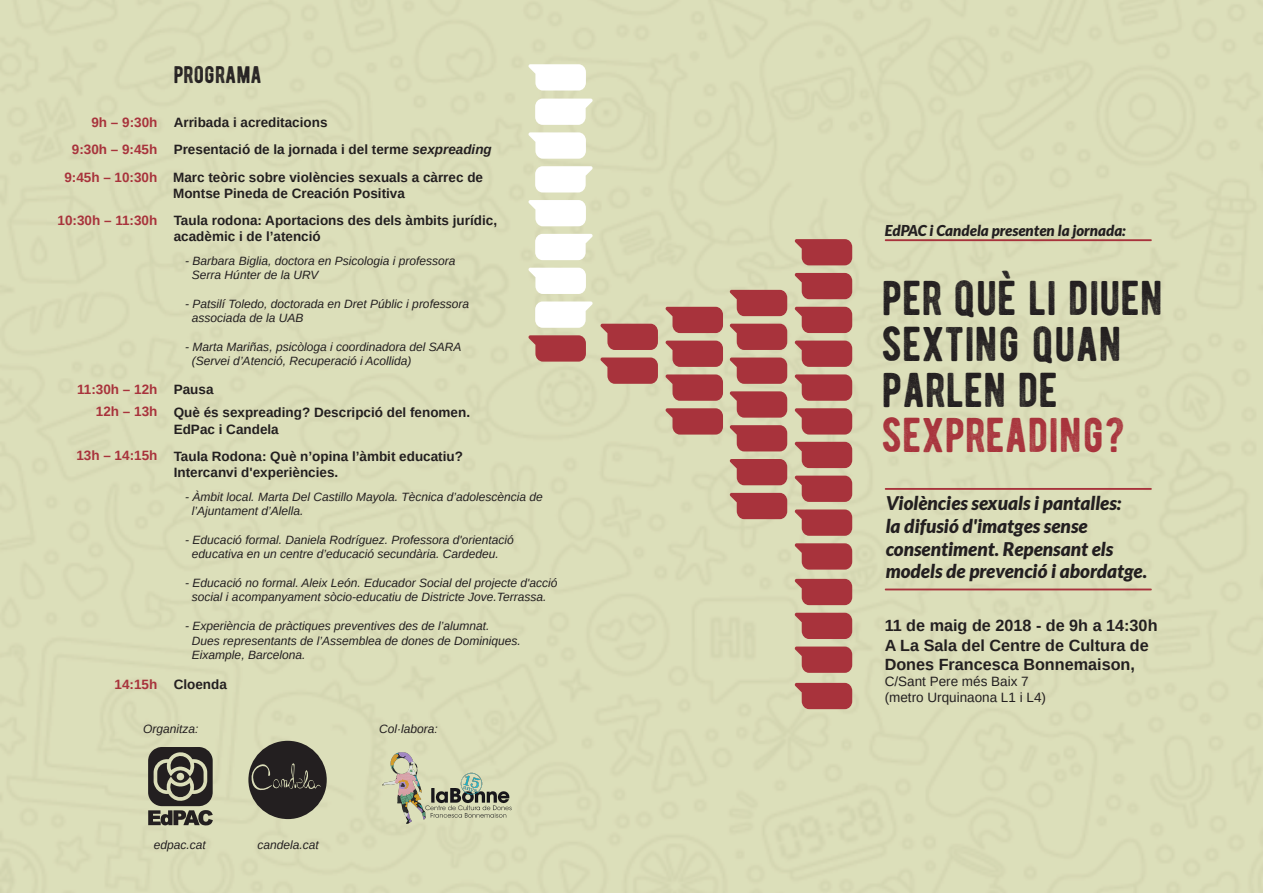
<style>
.page{position:relative;width:1263px;height:893px;background:#dcdfba}
.page>*{position:absolute;margin:0;border:0;box-sizing:border-box;transform-origin:0 0}
.t1{font:48.6px/45.9px "BERNIER Distressed";color:#231f20}
.t2{font:48.6px "BERNIER Distressed";color:#a8333c}
.t3{font:24px "BERNIER Distressed";color:#231f20}
.t4{font:italic 900 18.9px/22.6px "Lato";color:#231f20}
.t5{font:700 16.2px/19.5px "Arimo";color:#231f20}
.t6{font:italic 900 15px "Lato";color:#231f20}
.t7{font:700 13.5px/16.2px "Arimo";color:#231f20}
.t8{font:13.5px/16.2px "Arimo";color:#231f20}
.t9{font:700 13.5px "Arimo";color:#a8333c}
.t10{font:italic 12px/14.4px "Arimo";color:#231f20}
.s1{color:#a8333c}
.s2{font-style:italic}
.s3{color:#231f20}
</style>
<div class="page">
<svg style="left:535px;top:301px;width:58px;height:27px;background:#f9f9f4"></svg>
<svg style="left:535px;top:99px;width:58px;height:26px;background:#fafaf5"></svg>
<svg style="left:528px;top:132px;width:58px;height:27px;background:#f9faf4"></svg>
<svg style="left:528px;top:64px;width:58px;height:27px;background:#f9faf4"></svg>
<svg style="left:535px;top:166px;width:58px;height:26px;background:#fafaf5"></svg>
<svg style="left:535px;top:234px;width:58px;height:26px;background:#fafaf5"></svg>
<svg style="left:528px;top:200px;width:58px;height:26px;background:#fafaf6"></svg>
<svg style="left:528px;top:268px;width:58px;height:26px;background:#fafaf5"></svg>
<svg style="left:528px;top:335px;width:58px;height:27px;background:#af4c4e"></svg>
<svg style="left:600px;top:357px;width:58px;height:27px;background:#af4c4e"></svg>
<svg style="left:600px;top:324px;width:58px;height:26px;background:#ae494c"></svg>
<svg style="left:665px;top:341px;width:58px;height:26px;background:#ae494c"></svg>
<svg style="left:665px;top:307px;width:58px;height:26px;background:#ae484b"></svg>
<svg style="left:665px;top:408px;width:58px;height:27px;background:#af4c4e"></svg>
<svg style="left:665px;top:374px;width:58px;height:27px;background:#af4c4e"></svg>
<svg style="left:729px;top:324px;width:58px;height:26px;background:#ae494c"></svg>
<svg style="left:729px;top:290px;width:58px;height:26px;background:#ae484b"></svg>
<svg style="left:729px;top:391px;width:58px;height:27px;background:#af4c4e"></svg>
<svg style="left:729px;top:358px;width:58px;height:26px;background:#ae4a4c"></svg>
<svg style="left:729px;top:459px;width:58px;height:26px;background:#ae484b"></svg>
<svg style="left:729px;top:425px;width:58px;height:26px;background:#ae494c"></svg>
<svg style="left:729px;top:493px;width:58px;height:26px;background:#ae484b"></svg>
<svg style="left:794px;top:273px;width:58px;height:26px;background:#ae484b"></svg>
<svg style="left:794px;top:239px;width:58px;height:26px;background:#ae494c"></svg>
<svg style="left:794px;top:341px;width:58px;height:26px;background:#ae494c"></svg>
<svg style="left:794px;top:307px;width:58px;height:26px;background:#ae494c"></svg>
<svg style="left:794px;top:408px;width:58px;height:27px;background:#af4d4f"></svg>
<svg style="left:794px;top:374px;width:58px;height:27px;background:#af4c4e"></svg>
<svg style="left:794px;top:476px;width:58px;height:26px;background:#ae494c"></svg>
<svg style="left:794px;top:442px;width:58px;height:26px;background:#ae484b"></svg>
<svg style="left:794px;top:543px;width:58px;height:27px;background:#af4d4f"></svg>
<svg style="left:794px;top:509px;width:58px;height:27px;background:#af4d4f"></svg>
<svg style="left:794px;top:579px;width:58px;height:26px;background:#ae484b"></svg>
<svg style="left:794px;top:647px;width:58px;height:26px;background:#ae494c"></svg>
<svg style="left:794px;top:683px;width:58px;height:26px;background:#ae484b"></svg>
<svg style="left:794px;top:613px;width:58px;height:26px;background:#ae484b"></svg>
<svg style="left:884px;top:488px;width:268px;height:2px"></svg>
<svg style="left:884px;top:239px;width:268px;height:2px"></svg>
<svg style="left:884px;top:589px;width:268px;height:1px"></svg>
<svg style="left:148px;top:747px;width:65px;height:79px"></svg>
<svg style="left:248px;top:741px;width:79px;height:78px"></svg>
<img style="left:382px;top:752px;width:130px;height:72px">
<h2 class="t3" style="left:173px;top:60px;width:90px">PROGRAMA</h2>
<p class="t7" style="left:91px;top:114px;width:238px"><span class="s1">9h – 9:30h</span> Arribada i acreditacions</p>
<p class="t7" style="left:72px;top:142px;width:421px"><span class="s1">9:30h – 9:45h</span> Presentació de la jornada i del terme <span class="s2">sexpreading</span></p>
<p class="t7" style="left:64px;top:169px;width:420px"><span class="s1">9:45h – 10:30h</span> Marc teòric sobre violències sexuals a càrrec de</p>
<p class="t7" style="left:58px;top:181px;width:441px;line-height:26.4px;text-indent:116px">Montse Pineda de Creación Positiva<br><span class="s1">10:30h – 11:30h</span> Taula rodona: Aportacions des dels àmbits jurídic,</p>
<p class="t7" style="left:174px;top:228px;width:149px">acadèmic i de l’atenció</p>
<p class="t10" style="left:192px;top:253px;width:265px;text-indent:-7px">- Barbara Biglia, doctora en Psicologia i professora<br>Serra Húnter de la URV</p>
<p class="t10" style="left:192px;top:296px;width:279px;text-indent:-7px">- Patsilí Toledo, doctorada en Dret Públic i professora associada de la UAB</p>
<p class="t10" style="left:192px;top:340px;width:271px;text-indent:-7px">- Marta Mariñas, psicòloga i coordinadora del SARA (Servei d’Atenció, Recuperació i Acollida)</p>
<p class="t9" style="left:77px;top:380px;width:138px">11:30h – 12h <span class="s3">Pausa</span></p>
<p class="t7" style="left:174px;top:405px;width:298px;text-indent:-78px"><span class="s1">12h – 13h</span> Què és sexpreading? Descripció del fenomen.<br>EdPac i Candela</p>
<p class="t7" style="left:174px;top:448px;width:291px;text-indent:-97px"><span class="s1">13h – 14:15h</span> Taula Rodona: Què n’opina l’àmbit educatiu?<br>Intercanvi d'experiències.</p>
<p class="t10" style="left:192px;top:489px;width:352px;text-indent:-7px">- Àmbit local. Marta Del Castillo Mayola. Tècnica d’adolescència de l’Ajuntament d’Alella.</p>
<p class="t10" style="left:192px;top:532px;width:323px;text-indent:-7px">- Educació formal. Daniela Rodríguez. Professora d'orientació educativa en un centre d’educació secundària. Cardedeu.</p>
<p class="t10" style="left:185px;top:575px;width:374px;text-align:center">- Educació no formal. Aleix León. Educador Social del projecte d'acció social i acompanyament sòcio-educatiu de Districte Jove.Terrassa.</p>
<p class="t10" style="left:192px;top:619px;width:330px;text-indent:-7px">- Experiència de pràctiques preventives des de l’alumnat.<br>Dues representants de l’Assemblea de dones de Dominiques.<br>Eixample, Barcelona.</p>
<p class="t7" style="left:115px;top:677px;width:114px"><span class="s1">14:15h</span> Cloenda</p>
<p class="t10" style="left:143px;top:722px;width:57px">Organitza:</p>
<p class="t10" style="left:379px;top:722px;width:60px">Col·labora:</p>
<p class="t10" style="left:154px;top:837px;width:54px">edpac.cat</p>
<p class="t10" style="left:258px;top:837px;width:63px">candela.cat</p>
<p class="t6" style="left:885px;top:222px;width:243px">EdPAC i Candela presenten la jornada:</p>
<h1 class="t1" style="left:882px;top:274px;width:283px">PER QUÈ LI DIUEN<br>SEXTING QUAN<br>PARLEN DE</h1>
<h1 class="t2" style="left:882px;top:405px;width:245px">SEXPREADING?</h1>
<h3 class="t4" style="left:886px;top:492px;width:263px">Violències sexuals i pantalles:<br>la difusió d'imatges sense consentiment. Repensant els models de prevenció i abordatge.</h3>
<h3 class="t5" style="left:885px;top:616px;width:274px">11 de maig de 2018 - de 9h a 14:30h<br>A La Sala del Centre de Cultura de<br>Dones Francesca Bonnemaison,</h3>
<p class="t8" style="left:885px;top:673px;width:163px">C/Sant Pere més Baix 7 (metro Urquinaona L1 i L4)</p>
</div>
